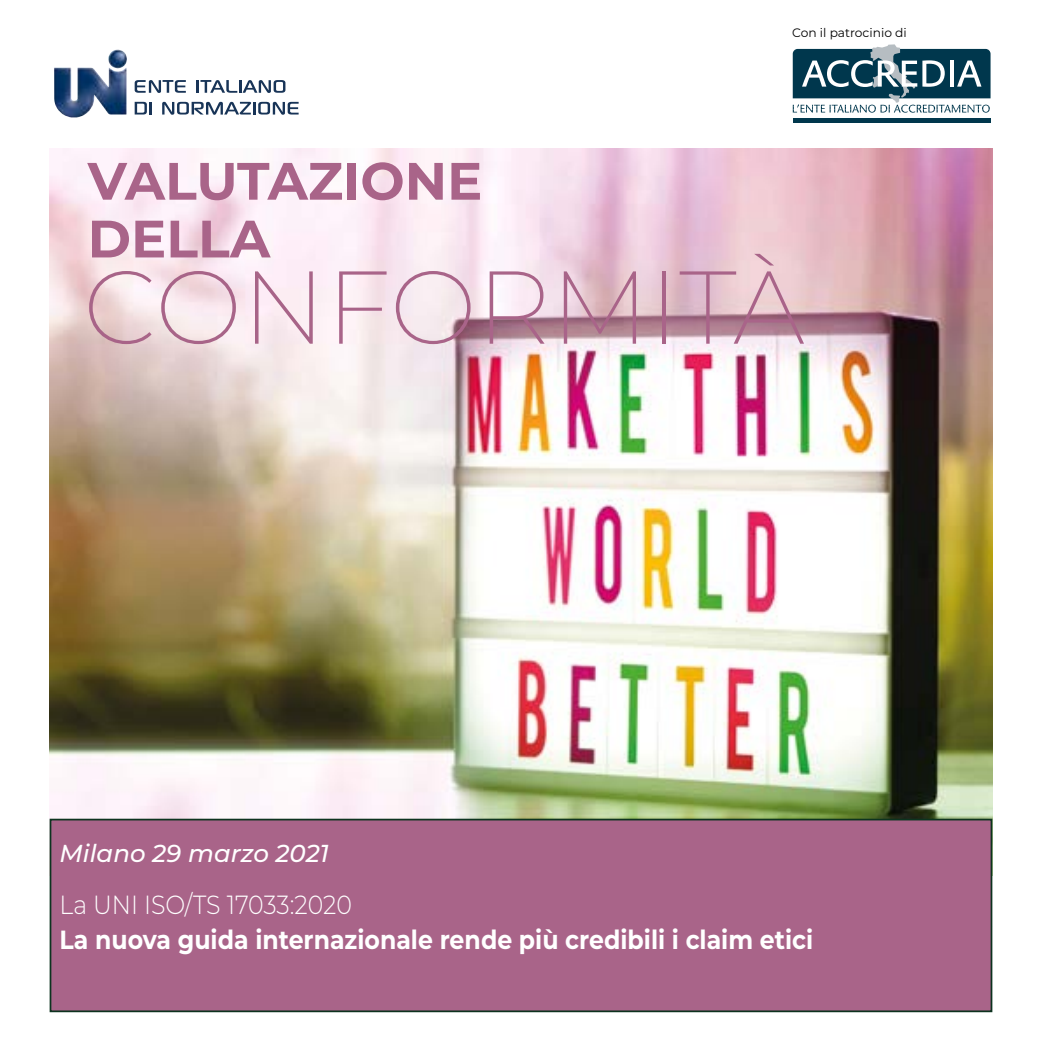
<style>
.page{position:relative;width:1042px;height:1042px;background:#fff}
.page>*{position:absolute;margin:0;border:0;box-sizing:border-box;transform-origin:0 0}
.t1{font:200 103.25px "Montserrat";color:#a96489}
.t2{font:700 52.5px/57.8px "Montserrat";color:#a96489}
.t3{font:700 26.25px "Montserrat";color:#fff;scale:.9 1}
.t4{font:300 26.25px "Montserrat";color:#fff;scale:.9 1}
.t5{font:italic 500 24.5px "Montserrat";color:#fff}
.t6{font:12.25px "Montserrat";color:#000}
.s1{color:#a86488}
</style>
<div class="page">
<img style="left:50px;top:149px;width:942px;height:670px">
<div style="left:50px;top:819px;width:942px;height:193px;background:#a96489;border:2px solid #0d331f"></div>
<svg style="left:135px;top:80px;width:51px;height:13px"></svg>
<svg style="left:196px;top:80px;width:89px;height:13px"></svg>
<svg style="left:135px;top:102px;width:17px;height:12px"></svg>
<svg style="left:162px;top:102px;width:137px;height:13px"></svg>
<img style="left:54px;top:50px;width:73px;height:67px">
<div style="left:793px;top:118px;width:197px;height:5px;background:#00374d"></div>
<svg style="left:793px;top:44px;width:197px;height:69px"></svg>
<p class="t6" style="left:792px;top:24px;width:116px">Con il patrocinio di</p>
<h2 class="t2" style="left:88px;top:150px;width:396px">VALUTAZIONE<br>DELLA</h2>
<h1 class="t1" style="left:83px;top:238px;width:723px"><span class="s1">CON</span>FORMITÀ</h1>
<p class="t5" style="left:60px;top:836px;width:271px">Milano 29 marzo 2021</p>
<p class="t4" style="left:60px;top:886px;width:326px">La UNI ISO/TS 17033:2020</p>
<p class="t3" style="left:60px;top:920px;width:839px">La nuova guida internazionale rende più credibili i claim etici</p>
</div>
